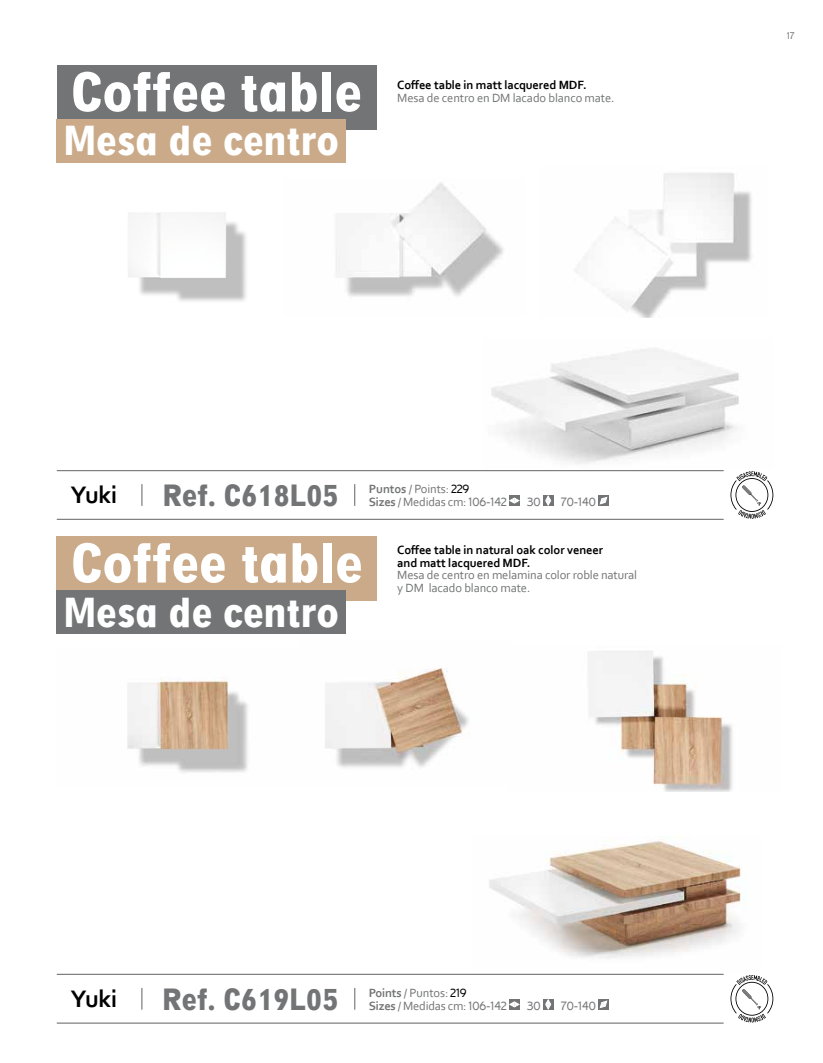
<style>
.page{position:relative;width:823px;height:1063px;background:#fff}
.page>*{position:absolute;margin:0;border:0;box-sizing:border-box;transform-origin:0 0}
.t1{font:700 condensed 50px "Digi Grotesk LT";letter-spacing:-.01em;color:#fff}
.t2{font:700 condensed 37.5px "Digi Grotesk LT";letter-spacing:-.01em;color:#fff}
.t3{font:700 condensed 27.5px "Digi Grotesk LT";letter-spacing:-.01em;color:#737475}
.t4{font:700 25px "Corbel";letter-spacing:-.01em;color:#000}
.t5{font:12.5px/12.5px "Corbel";letter-spacing:-.01em;color:#737475}
.t6{font:700 12.5px/12.5px "Corbel";letter-spacing:-.01em;color:#000}
.t7{font:12.5px "Corinthian Light Plain";letter-spacing:-.01em;color:#737475}
.t8{font:10px "Corinthian Light Plain";color:#737475}
.s1{font-weight:700}
.s2{font-family:"Corinthian Light Plain";color:#000}
.s3{font-family:"Corinthian Light Plain"}
</style>
<div class="page">
<img style="left:127px;top:677px;width:121px;height:96px">
<img style="left:325px;top:668px;width:144px;height:100px">
<img style="left:588px;top:651px;width:145px;height:140px">
<img style="left:489px;top:837px;width:256px;height:122px">
<img style="left:574px;top:173px;width:178px;height:145px">
<img style="left:336px;top:182px;width:167px;height:115px">
<img style="left:128px;top:212px;width:118px;height:89px">
<img style="left:491px;top:348px;width:248px;height:116px">
<hr style="left:57px;top:974px;width:666px;height:1px;background:#000">
<hr style="left:57px;top:1023px;width:666px;height:1px;background:#000">
<hr style="left:57px;top:470px;width:666px;height:1px;background:#000">
<hr style="left:57px;top:519px;width:666px;height:1px;background:#000">
<svg style="left:354px;top:484px;width:1px;height:22px"></svg>
<svg style="left:354px;top:988px;width:1px;height:22px"></svg>
<div style="left:509px;top:999px;width:10px;height:11px;background:#737475"></div>
<svg style="left:509px;top:1002px;width:9px;height:5px"></svg>
<svg style="left:543px;top:999px;width:10px;height:11px"></svg>
<svg style="left:545px;top:1000px;width:5px;height:9px"></svg>
<svg style="left:598px;top:999px;width:10px;height:11px"></svg>
<svg style="left:600px;top:1001px;width:6px;height:7px"></svg>
<div style="left:509px;top:495px;width:10px;height:11px;background:#737475"></div>
<svg style="left:509px;top:498px;width:9px;height:5px"></svg>
<svg style="left:543px;top:495px;width:10px;height:11px"></svg>
<svg style="left:545px;top:496px;width:5px;height:9px"></svg>
<svg style="left:598px;top:495px;width:10px;height:11px"></svg>
<svg style="left:600px;top:497px;width:6px;height:7px"></svg>
<div style="left:57px;top:65px;width:319px;height:64px;background:#737475"></div>
<div style="left:57px;top:119px;width:289px;height:43px;background:#cbaa89"></div>
<div style="left:57px;top:536px;width:320px;height:64px;background:#cbaa89"></div>
<div style="left:57px;top:590px;width:289px;height:44px;background:#737475"></div>
<svg style="left:141px;top:484px;width:1px;height:22px"></svg>
<svg style="left:141px;top:988px;width:1px;height:22px"></svg>
<svg style="left:730px;top:471px;width:42px;height:48px"></svg>
<svg style="left:730px;top:975px;width:42px;height:48px"></svg>
<p class="t8" style="left:786px;top:30px;width:9px">17</p>
<h1 class="t1" style="left:71px;top:59px;width:292px">Coffee table</h1>
<h2 class="t2" style="left:64px;top:116px;width:276px">Mesa de centro</h2>
<p class="t6" style="left:397px;top:79px;width:191px">Coffee table in matt lacquered MDF.</p>
<p class="t5" style="left:397px;top:91px;width:218px">Mesa de centro en DM lacado blanco mate.</p>
<h3 class="t4" style="left:71px;top:479px;width:48px">Yuki</h3>
<h3 class="t3" style="left:163px;top:477px;width:177px">Ref. C618L05</h3>
<p class="t5" style="left:369px;top:483px;width:139px"><span class="s1">Puntos</span> / Points: <span class="s2">229<br></span><span class="s1">Sizes</span> / Medidas cm: <span class="s3">106-142</span></p>
<p class="t7" style="left:527px;top:495px;width:15px">30</p>
<p class="t7" style="left:560px;top:495px;width:36px">70-140</p>
<h1 class="t1" style="left:71px;top:530px;width:293px">Coffee table</h1>
<h2 class="t2" style="left:64px;top:587px;width:276px">Mesa de centro</h2>
<p class="t6" style="left:397px;top:543px;width:207px">Coffee table in natural oak color veneer and matt lacquered MDF.</p>
<p class="t5" style="left:397px;top:568px;width:241px">Mesa de centro en melamina color roble natural y DM lacado blanco mate.</p>
<h3 class="t4" style="left:71px;top:983px;width:48px">Yuki</h3>
<h3 class="t3" style="left:162px;top:980px;width:177px">Ref. C619L05</h3>
<p class="t5" style="left:369px;top:986px;width:139px"><span class="s1">Points</span> / Puntos: <span class="s2">219<br></span><span class="s1">Sizes</span> / Medidas cm: <span class="s3">106-142</span></p>
<p class="t7" style="left:527px;top:998px;width:15px">30</p>
<p class="t7" style="left:560px;top:998px;width:36px">70-140</p>
</div>
